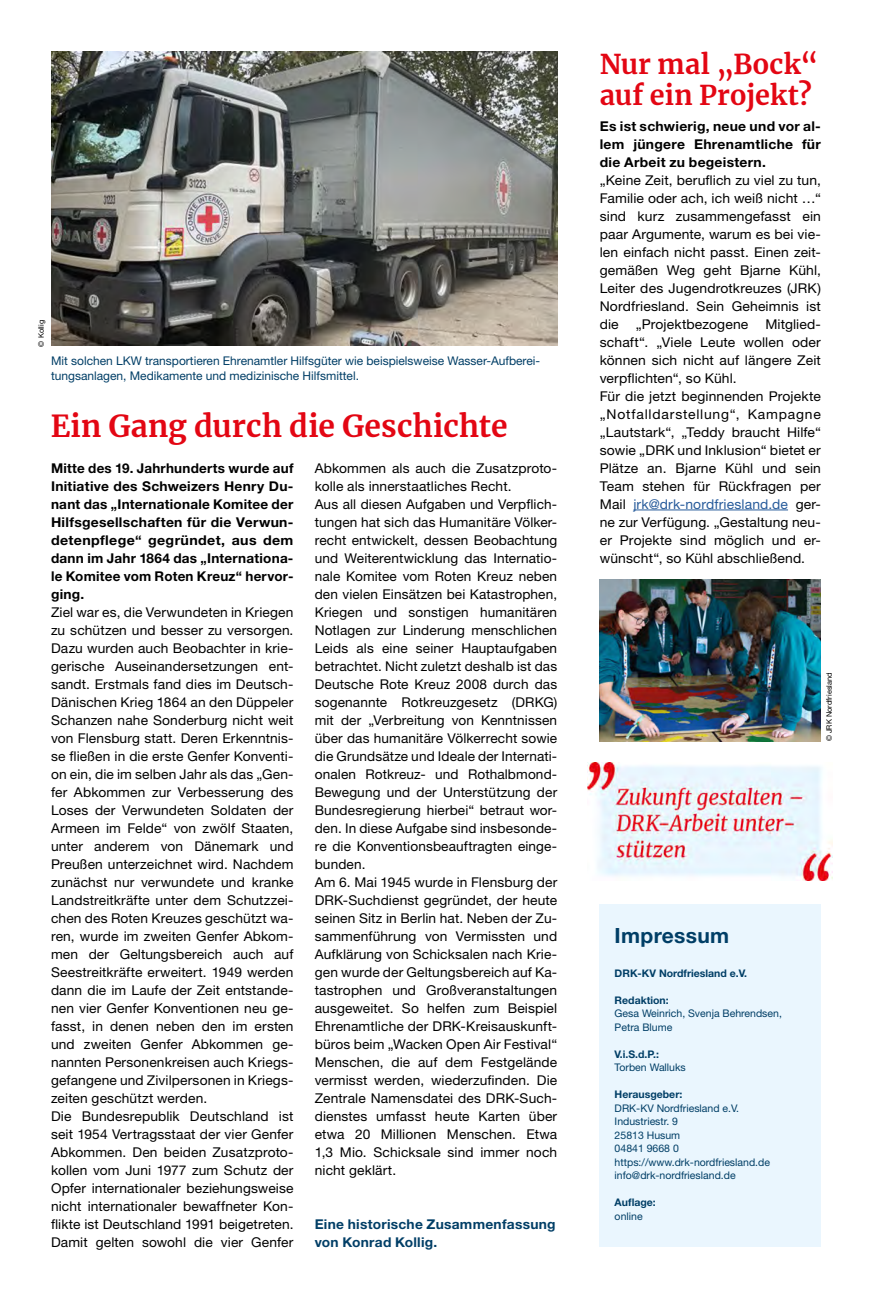
<style>
.page{position:relative;width:872px;height:1297px;background:#fff}
.page>*{position:absolute;margin:0;border:0;box-sizing:border-box;transform-origin:0 0}
.t1{font:700 30px "Merriweather";letter-spacing:.005em;color:#e30613}
.t2{font:700 27px/31.5px "Merriweather";letter-spacing:.005em;color:#e30613}
.t3{font:700 21px "Helvetica Neue LT Std";letter-spacing:.015em;color:#003e66}
.t4{font:13.5px/18px "Helvetica Neue LT Std";letter-spacing:.01em;color:#000}
.t5{font:700 13.5px/18px "Helvetica Neue LT Std";letter-spacing:.02em;color:#000;text-align:justify}
.t6{font:700 13.5px/18px "Helvetica Neue LT Std";letter-spacing:.02em;color:#003e66}
.t7{font:12px/15px "Helvetica Neue LT Std";color:#003e66}
.t8{font:10.5px/13.5px "Helvetica Neue LT Std";color:#003e66}
.t9{font:700 10.5px "Helvetica Neue LT Std";color:#003e66}
.t10{font:7.5px "Helvetica Neue LT Std";color:#000}
.s1{color:#275b9b}
</style>
<div class="page">
<div style="left:600px;top:905px;width:221px;height:342px;background:#eaf6fe"></div>
<img style="left:51px;top:51px;width:506px;height:295px">
<hr style="left:633px;top:510px;width:155px;height:1px;background:#275b9b">
<img style="left:600px;top:579px;width:221px;height:162px">
<img style="left:587px;top:762px;width:245px;height:118px">
<p class="t10" style="left:37px;top:347px;width:28px;rotate:-90deg">© Kollig</p>
<p class="t7" style="left:51px;top:353px;width:490px">Mit solchen LKW transportieren Ehrenamtler Hilfsgüter wie beispielsweise Wasser-Aufberei&shy;tungsanlagen, Medikamente und medizinische Hilfsmittel.</p>
<h1 class="t1" style="left:51px;top:406px;width:458px">Ein Gang durch die Geschichte</h1>
<p class="t5" style="left:51px;top:458px;width:244px">Mitte des 19. Jahrhunderts wurde auf Initiative des Schweizers Henry Du&shy;nant das „Internationale Komitee der Hilfsgesellschaften für die Verwun&shy;detenpflege“ gegründet, aus dem dann im Jahr 1864 das „Internationa&shy;le Komitee vom Roten Kreuz“ hervor&shy;ging.</p>
<p class="t4" style="left:51px;top:603px;width:244px">Ziel war es, die Verwundeten in Kriegen zu schützen und besser zu versorgen.<br>Dazu wurden auch Beobachter in krie&shy;gerische Auseinandersetzungen ent&shy;sandt. Erstmals fand dies im Deutsch-Dänischen Krieg 1864 an den Düppeler Schanzen nahe Sonderburg nicht weit von Flensburg statt. Deren Erkenntnis&shy;se fließen in die erste Genfer Konventi&shy;on ein, die im selben Jahr als das „Gen&shy;fer Abkommen zur Verbesserung des Loses der Verwundeten Soldaten der Armeen im Felde“ von zwölf Staaten, unter anderem von Dänemark und Preußen unterzeichnet wird. Nachdem zunächst nur verwundete und kranke Landstreitkräfte unter dem Schutzzei&shy;chen des Roten Kreuzes geschützt wa&shy;ren, wurde im zweiten Genfer Abkom&shy;men der Geltungsbereich auch auf Seestreitkräfte erweitert. 1949 werden dann die im Laufe der Zeit entstande&shy;nen vier Genfer Konventionen neu ge&shy;fasst, in denen neben den im ersten und zweiten Genfer Abkommen ge&shy;nannten Personenkreisen auch Kriegs&shy;gefangene und Zivilpersonen in Kriegs&shy;zeiten geschützt werden.<br>Die Bundesrepublik Deutschland ist seit 1954 Vertragsstaat der vier Genfer Abkommen. Den beiden Zusatzproto&shy;kollen vom Juni 1977 zum Schutz der Opfer internationaler beziehungsweise nicht internationaler bewaffneter Kon&shy;flikte ist Deutschland 1991 beigetreten.<br>Damit gelten sowohl die vier Genfer</p>
<p class="t4" style="left:315px;top:459px;width:244px">Abkommen als auch die Zusatzproto&shy;kolle als innerstaatliches Recht.<br>Aus all diesen Aufgaben und Verpflich&shy;tungen hat sich das Humanitäre Völker&shy;recht entwickelt, dessen Beobachtung und Weiterentwicklung das Internatio&shy;nale Komitee vom Roten Kreuz neben den vielen Einsätzen bei Katastrophen, Kriegen und sonstigen humanitären Notlagen zur Linderung menschlichen Leids als eine seiner Hauptaufgaben betrachtet. Nicht zuletzt deshalb ist das Deutsche Rote Kreuz 2008 durch das sogenannte Rotkreuzgesetz (DRKG) mit der „Verbreitung von Kenntnissen über das humanitäre Völkerrecht sowie die Grundsätze und Ideale der Internati&shy;onalen Rotkreuz- und Rothalbmond-Bewegung und der Unterstützung der Bundesregierung hierbei“ betraut wor&shy;den. In diese Aufgabe sind insbesonde&shy;re die Konventionsbeauftragten einge&shy;bunden.<br>Am 6. Mai 1945 wurde in Flensburg der DRK-Suchdienst gegründet, der heute seinen Sitz in Berlin hat. Neben der Zu&shy;sammenführung von Vermissten und Aufklärung von Schicksalen nach Krie&shy;gen wurde der Geltungsbereich auf Ka&shy;tastrophen und Großveranstaltungen ausgeweitet. So helfen zum Beispiel Ehrenamtliche der DRK-Kreisauskunft&shy;büros beim „Wacken Open Air Festival“ Menschen, die auf dem Festgelände vermisst werden, wiederzufinden. Die Zentrale Namensdatei des DRK-Such&shy;dienstes umfasst heute Karten über etwa 20 Millionen Menschen. Etwa 1,3 Mio. Schicksale sind immer noch nicht geklärt.</p>
<p class="t6" style="left:315px;top:1214px;width:242px">Eine historische Zusammenfassung von Konrad Kollig.</p>
<h2 class="t2" style="left:600px;top:48px;width:220px">Nur mal „Bock“ auf ein Projekt?</h2>
<p class="t5" style="left:600px;top:116px;width:223px">Es ist schwierig, neue und vor al&shy;lem jüngere Ehrenamtliche für die Arbeit zu begeistern.</p>
<p class="t4" style="left:600px;top:171px;width:223px;text-align:justify">„Keine Zeit, beruflich zu viel zu tun, Familie oder ach, ich weiß nicht …“ sind kurz zusammengefasst ein paar Argumente, warum es bei vie&shy;len einfach nicht passt. Einen zeit&shy;gemäßen Weg geht Bjarne Kühl, Leiter des Jugendrotkreuzes (JRK)<br>Nordfriesland. Sein Geheimnis ist die</p>
<p class="t4" style="left:600px;top:315px;width:223px;text-indent:166px">Mitglied&shy;schaft“. „Viele Leute wollen oder können sich nicht auf längere Zeit verpflichten“, so Kühl.<br>Für die jetzt beginnenden Projekte „Notfalldarstellung“, Kampagne „Lautstark“, „Teddy braucht Hilfe“ sowie „DRK und Inklusion“ bietet er<br>Plätze an. Bjarne Kühl und sein<br>Team stehen für Rückfragen per<br>Mail <span class="s1">jrk@drk-nordfriesland.de</span> ger&shy;ne zur Verfügung. „Gestaltung neu&shy;er Projekte sind möglich und er&shy;wünscht“, so Kühl abschließend.</p>
<p class="t4" style="left:635px;top:315px;width:114px">„Projektbezogene</p>
<p class="t10" style="left:824px;top:741px;width:71px;rotate:-90deg">© JRK Nordfriesland</p>
<h3 class="t3" style="left:614px;top:923px;width:116px">Impressum</h3>
<p class="t9" style="left:614px;top:966px;width:134px">DRK-KV Nordfriesland e.V.</p>
<p class="t9" style="left:614px;top:993px;width:56px">Redaktion:</p>
<p class="t8" style="left:614px;top:1006px;width:169px">Gesa Weinrich, Svenja Behrendsen,<br>Petra Blume</p>
<p class="t9" style="left:614px;top:1047px;width:46px">V.i.S.d.P.:</p>
<p class="t8" style="left:614px;top:1060px;width:73px">Torben Walluks</p>
<p class="t9" style="left:614px;top:1088px;width:69px">Herausgeber:</p>
<p class="t8" style="left:614px;top:1101px;width:157px">DRK-KV Nordfriesland e.V.<br>Industriestr. 9<br>25813 Husum<br>04841 9668 0 https://www.drk-nordfriesland.de info@drk-nordfriesland.de</p>
<p class="t9" style="left:614px;top:1196px;width:43px">Auflage:</p>
<p class="t8" style="left:614px;top:1209px;width:30px">online</p>
</div>
